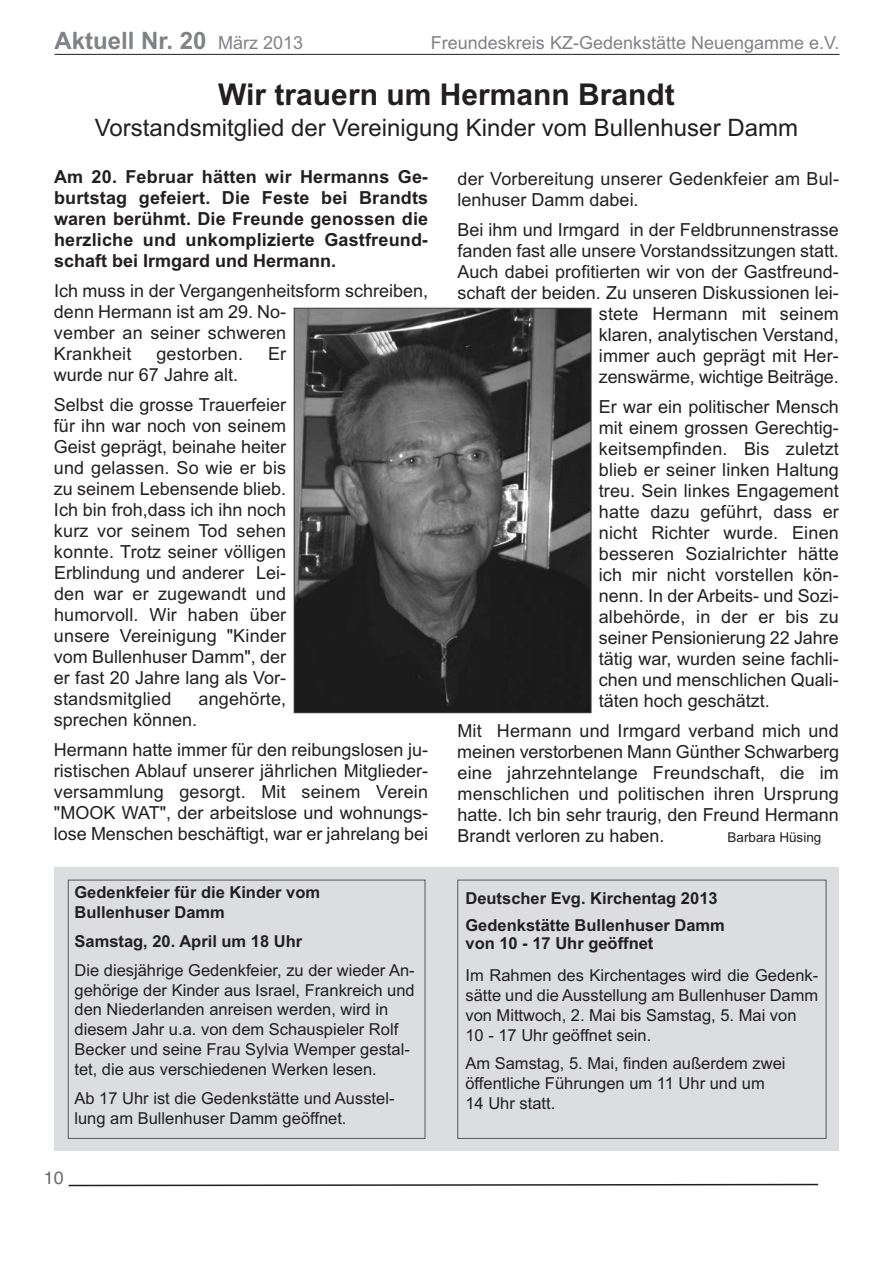
<style>
.page{position:relative;width:893px;height:1263px;background:#fff}
.page>*{position:absolute;margin:0;border:0;box-sizing:border-box;transform-origin:0 0}
.t1{font:700 30px "Arial";color:#231f20}
.t2{font:24px "Arial";color:#231f20}
.t3{font:24px "Arial Bold MT OTF";color:#808285}
.t4{font:18px/21px "Arial";color:#231f20}
.t5{font:18px/21px "Arial Bold MT OTF";color:#231f20;text-align:justify}
.t6{font:18px "Arial";color:#808285}
.t7{font:18px "Helvetica";color:#6c6d70}
.t8{font:16.5px/19.8px "Arial";color:#231f20}
.t9{font:700 16.5px/19.8px "Arial";color:#231f20}
.t10{font:13.5px "Arial";color:#231f20}
.s1{font-family:"Arial";font-size:18px}
</style>
<div class="page">
<hr style="left:55px;top:54px;width:784px;height:1px;background:#231f20">
<svg style="left:68px;top:1183px;width:751px;height:4px"></svg>
<img style="left:296px;top:310px;width:293px;height:401px">
<div style="left:294px;top:308px;width:297px;height:405px;border:1px solid #3e3e3f"></div>
<div style="left:54px;top:867px;width:785px;height:284px;background:#dcdddf"></div>
<div style="left:68px;top:880px;width:357px;height:259px;border:1px solid #57585a"></div>
<div style="left:457px;top:880px;width:369px;height:259px;border:1px solid #57585a"></div>
<h2 class="t3" style="left:55px;top:27px;width:250px">Aktuell Nr. 20 <span class="s1">März 2013</span></h2>
<p class="t6" style="left:431px;top:33px;width:410px">Freundeskreis KZ-Gedenkstätte Neuengamme e.V.</p>
<h1 class="t1" style="left:218px;top:77px;width:458px">Wir trauern um Hermann Brandt</h1>
<h2 class="t2" style="left:95px;top:114px;width:705px">Vorstandsmitglied der Vereinigung Kinder vom Bullenhuser Damm</h2>
<p class="t5" style="left:54px;top:166px;width:376px">Am 20. Februar hätten wir Hermanns Ge&shy;burtstag gefeiert. Die Feste bei Brandts waren berühmt. Die Freunde genossen die herzliche und unkomplizierte Gastfreund&shy;schaft bei Irmgard und Hermann.</p>
<p class="t4" style="left:54px;top:281px;width:376px">Ich muss in der Vergangenheitsform schreiben, denn Hermann ist am 29. No-<br>vember an seiner schweren<br>Krankheit</p>
<p class="t4" style="left:156px;top:344px;width:88px">gestorben.</p>
<p class="t4" style="left:268px;top:344px;width:20px">Er</p>
<p class="t4" style="left:54px;top:360px;width:234px;line-height:30px">wurde nur 67 Jahre alt.<br>Selbst die grosse Trauerfeier</p>
<p class="t4" style="left:54px;top:416px;width:234px;text-align:justify">für ihn war noch von seinem Geist geprägt, beinahe heiter und gelassen. So wie er bis zu seinem Lebensende blieb.<br>Ich bin froh,dass ich ihn noch kurz vor seinem Tod sehen konnte. Trotz seiner völligen Erblindung und anderer Lei&shy;den war er zugewandt und humorvoll. Wir haben über unsere Vereinigung "Kinder vom Bullenhuser Damm", der er fast 20 Jahre lang als Vor&shy;standsmitglied</p>
<p class="t4" style="left:199px;top:689px;width:89px">angehörte,</p>
<p class="t4" style="left:54px;top:705px;width:376px;line-height:30px">sprechen können.<br>Hermann hatte immer für den reibungslosen ju-</p>
<p class="t4" style="left:54px;top:761px;width:376px;text-align:justify">ristischen Ablauf unserer jährlichen Mitglieder&shy;versammlung gesorgt. Mit seinem Verein "MOOK WAT", der arbeitslose und wohnungs&shy;lose Menschen beschäftigt, war er jahrelang bei</p>
<p class="t9" style="left:74px;top:883px;width:247px">Gedenkfeier für die Kinder vom<br>Bullenhuser Damm</p>
<p class="t9" style="left:74px;top:931px;width:229px">Samstag, 20. April um 18 Uhr</p>
<p class="t8" style="left:74px;top:960px;width:342px">Die diesjährige Gedenkfeier, zu der wieder An&shy;gehörige der Kinder aus Israel, Frankreich und den Niederlanden anreisen werden, wird in diesem Jahr u.a. von dem Schauspieler Rolf Becker und seine Frau Sylvia Wemper gestal&shy;tet, die aus verschiedenen Werken lesen.</p>
<p class="t8" style="left:74px;top:1088px;width:322px">Ab 17 Uhr ist die Gedenkstätte und Ausstel&shy;lung am Bullenhuser Damm geöffnet.</p>
<p class="t7" style="left:44px;top:1168px;width:22px">10</p>
<p class="t4" style="left:457px;top:168px;width:383px">der Vorbereitung unserer Gedenkfeier am Bul&shy;lenhuser Damm dabei.</p>
<p class="t4" style="left:457px;top:219px;width:383px;text-align:right">Bei ihm und Irmgard in der Feldbrunnenstrasse fanden fast alle unsere Vorstandssitzungen statt.<br>Auch dabei profitierten wir von der Gastfreund&shy;schaft der beiden. Zu unseren Diskussionen lei&shy;stete Hermann mit seinem<br>klaren, analytischen Verstand,<br>immer auch geprägt mit Her-<br>zenswärme, wichtige Beiträge.</p>
<p class="t4" style="left:599px;top:396px;width:242px;text-align:justify">Er war ein politischer Mensch mit einem grossen Gerechtig&shy;keitsempfinden. Bis zuletzt blieb er seiner linken Haltung treu. Sein linkes Engagement hatte dazu geführt, dass er nicht Richter wurde. Einen besseren Sozialrichter hätte ich mir nicht vorstellen kön&shy;nenn. In der Arbeits- und Sozi&shy;albehörde, in der er bis zu seiner Pensionierung 22 Jahre tätig war, wurden seine fachli&shy;chen und menschlichen Quali&shy;täten hoch geschätzt.</p>
<p class="t4" style="left:457px;top:720px;width:383px;text-align:justify">Mit Hermann und Irmgard verband mich und meinen verstorbenen Mann Günther Schwarberg eine jahrzehntelange Freundschaft, die im menschlichen und politischen ihren Ursprung hatte. Ich bin sehr traurig, den Freund Hermann Brandt verloren zu haben.</p>
<p class="t10" style="left:728px;top:829px;width:95px">Barbara Hüsing</p>
<p class="t9" style="left:465px;top:885px;width:261px;line-height:27px">Deutscher Evg. Kirchentag 2013<br>Gedenkstätte Bullenhuser Damm</p>
<p class="t9" style="left:465px;top:934px;width:189px">von 10 - 17 Uhr geöffnet</p>
<p class="t8" style="left:465px;top:965px;width:354px">Im Rahmen des Kirchentages wird die Gedenk&shy;sätte und die Ausstellung am Bullenhuser Damm von Mittwoch, 2. Mai bis Samstag, 5. Mai von 10 - 17 Uhr geöffnet sein.</p>
<p class="t8" style="left:465px;top:1054px;width:322px">Am Samstag, 5. Mai, finden außerdem zwei öffentliche Führungen um 11 Uhr und um<br>14 Uhr statt.</p>
</div>
